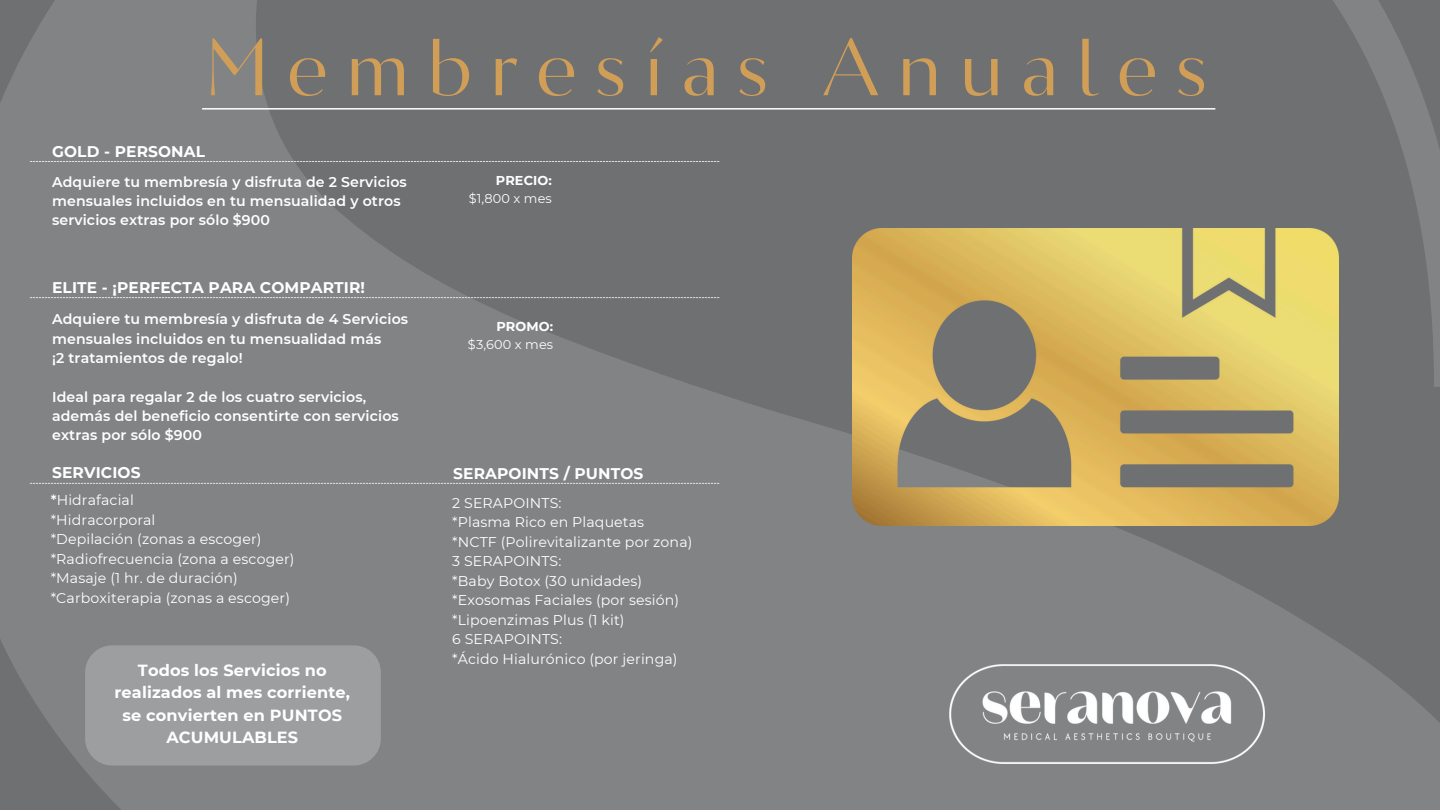
<style>
.page{position:relative;width:1440px;height:810px;background:#6e7072}
.page>*{position:absolute;margin:0;border:0;box-sizing:border-box;transform-origin:0 0}
.t1{font:5042.5px "Rigot";color:#fff}
.t2{font:80.5px "Circe Contrast";letter-spacing:.225em;color:#d19e58}
.t3{font:700 16.1px/22.5px "Montserrat";letter-spacing:.01em;color:#fff;text-align:center}
.t4{font:700 15.4px "Montserrat";letter-spacing:.01em;color:#fff}
.t5{font:14.1px "Montserrat";letter-spacing:.01em;color:#fff}
.t6{font:600 14.1px/19.3px "Montserrat";letter-spacing:.01em;color:#fff}
.t7{font:12.9px "Montserrat";letter-spacing:.01em;color:#fff}
.t8{font:700 12.9px "Montserrat";letter-spacing:.01em;color:#fff}
.s1{font-weight:600}
</style>
<div class="page">
<div style="left:85px;top:645px;width:296px;height:121px;background:#8d8f90;border-radius:27px"></div>
<svg style="left:30px;top:297px;width:690px;height:1px"></svg>
<svg style="left:30px;top:161px;width:690px;height:1px"></svg>
<img style="left:950px;top:665px;width:315px;height:98px">
<svg style="left:30px;top:483px;width:690px;height:1px"></svg>
<img style="left:852px;top:229px;width:486px;height:296px">
<hr style="left:202px;top:108px;width:1013px;height:2px;background:#fff">
<h1 class="t1" style="left:-170px;top:-3868px;width:1877px">s</h1>
<p class="t2" style="left:206px;top:21px;width:1002px">Membresías Anuales</p>
<p class="t4" style="left:52px;top:142px;width:155px">GOLD - PERSONAL</p>
<p class="t6" style="left:52px;top:172px;width:356px">Adquiere tu membresía y disfruta de 2 Servicios mensuales incluidos en tu mensualidad y otros servicios extras por sólo $900</p>
<h4 class="t8" style="left:496px;top:173px;width:58px">PRECIO:</h4>
<h4 class="t7" style="left:469px;top:191px;width:85px">$1,800 x mes</h4>
<h4 class="t4" style="left:52px;top:278px;width:314px">ELITE - ¡PERFECTA PARA COMPARTIR!</h4>
<p class="t6" style="left:52px;top:310px;width:358px">Adquiere tu membresía y disfruta de 4 Servicios mensuales incluidos en tu mensualidad más<br>¡2 tratamientos de regalo!</p>
<p class="t6" style="left:52px;top:387px;width:348px">Ideal para regalar 2 de los cuatro servicios, además del beneficio consentirte con servicios extras por sólo $900</p>
<p class="t8" style="left:496px;top:319px;width:58px">PROMO:</p>
<p class="t7" style="left:468px;top:336px;width:87px">$3,600 x mes</p>
<p class="t4" style="left:52px;top:464px;width:90px">SERVICIOS</p>
<p class="t4" style="left:453px;top:464px;width:192px">SERAPOINTS / PUNTOS</p>
<p class="t5" style="left:51px;top:491px;width:85px"><span class="s1">*</span>Hidrafacial</p>
<p class="t5" style="left:51px;top:511px;width:106px">*Hidracorporal</p>
<p class="t5" style="left:51px;top:530px;width:212px">*Depilación (zonas a escoger)</p>
<p class="t5" style="left:51px;top:550px;width:245px">*Radiofrecuencia (zona a escoger)</p>
<p class="t5" style="left:51px;top:569px;width:189px">*Masaje (1 hr. de duración)</p>
<h3 class="t5" style="left:51px;top:589px;width:241px">*Carboxiterapia (zonas a escoger)</h3>
<p class="t5" style="left:452px;top:494px;width:111px">2 SERAPOINTS:</p>
<p class="t5" style="left:452px;top:514px;width:193px">*Plasma Rico en Plaquetas</p>
<p class="t5" style="left:452px;top:533px;width:242px">*NCTF (Polirevitalizante por zona)</p>
<p class="t5" style="left:452px;top:553px;width:111px">3 SERAPOINTS:</p>
<p class="t5" style="left:452px;top:572px;width:191px">*Baby Botox (30 unidades)</p>
<p class="t5" style="left:452px;top:592px;width:228px">*Exosomas Faciales (por sesión)</p>
<p class="t5" style="left:452px;top:611px;width:174px">*Lipoenzimas Plus (1 kit)</p>
<p class="t5" style="left:452px;top:631px;width:111px">6 SERAPOINTS:</p>
<p class="t5" style="left:452px;top:650px;width:227px">*Ácido Hialurónico (por jeringa)</p>
<p class="t3" style="left:115px;top:659px;width:237px">Todos los Servicios no realizados al mes corriente, se convierten en PUNTOS<br>ACUMULABLES</p>
</div>
